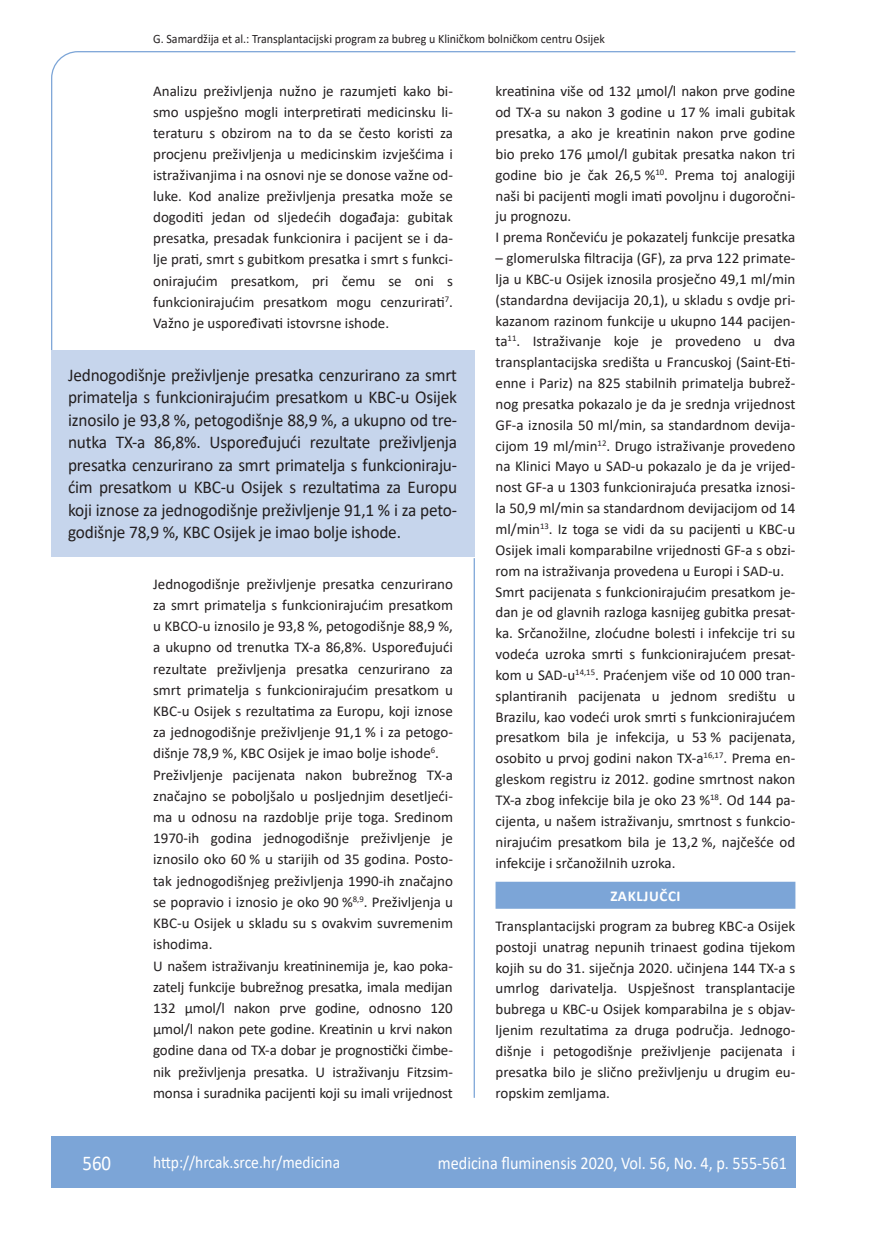
<style>
.page{position:relative;width:872px;height:1234px;background:#fff}
.page>*{position:absolute;margin:0;border:0;box-sizing:border-box;transform-origin:0 0}
.t1{font:21px "Calibri";color:#fff;scale:.9 1}
.anterfile{font:18px/22.5px "Calibri";letter-spacing:-.01em;color:#231f20;text-align:justify;scale:.96 1}
.t2{font:18px "Calibri";color:#fff;scale:.9 1}
.t3{font:17.25px "Calibri";color:#fff;scale:.9 1}
.osnovni_tekst{font:15px/20.9px "Calibri";color:#231f20;text-align:justify}
.naslov_ruler{font:700 15px "Calibri";letter-spacing:.04em;color:#fff}
.glava{font:12.75px "Calibri";color:#231f20;scale:.94 1}
</style>
<div class="page">
<svg style="left:51px;top:51px;width:745px;height:300px"></svg>
<hr style="left:473px;top:558px;width:2px;height:539px;background:#7ca5d7">
<div style="left:51px;top:1135px;width:744px;height:51px;background:#7ca5d7"></div>
<div style="left:495px;top:881px;width:300px;height:27px;background:#7ca5d7"></div>
<div style="left:51px;top:350px;width:423px;height:207px;background:#c6d5ec"></div>
<p class="glava" style="left:153px;top:29px;width:482px">G. Samardžija et al.: Transplantacijski program za bubreg u Kliničkom bolničkom centru Osijek</p>
<p class="osnovni_tekst" style="left:153px;top:80px;width:301px">Analizu preživljenja nužno je razumjeti kako bi&shy;smo uspješno mogli interpretirati medicinsku li&shy;teraturu s obzirom na to da se često koristi za procjenu preživljenja u medicinskim izvješćima i istraživanjima i na osnovi nje se donose važne od&shy;luke. Kod analize preživljenja presatka može se dogoditi jedan od sljedećih događaja: gubitak presatka, presadak funkcionira i pacijent se i da&shy;lje prati, smrt s gubitkom presatka i smrt s funkci&shy;onirajućim presatkom, pri čemu se oni s funkcionirajućim presatkom mogu cenzurirati<sup>7</sup>.<br>Važno je uspoređivati istovrsne ishode.</p>
<p class="osnovni_tekst" style="left:495px;top:81px;width:301px">kreatinina više od 132 μmol/l nakon prve godine od TX-a su nakon 3 godine u 17 % imali gubitak presatka, a ako je kreatinin nakon prve godine bio preko 176 μmol/l gubitak presatka nakon tri godine bio je čak 26,5 %<sup>10</sup>. Prema toj analogiji naši bi pacijenti mogli imati povoljnu i dugoročni&shy;ju prognozu.</p>
<p class="osnovni_tekst" style="left:495px;top:226px;width:301px">I prema Rončeviću je pokazatelj funkcije presatka</p>
<p class="osnovni_tekst" style="left:495px;top:247px;width:301px">– glomerulska filtracija (GF), za prva 122 primate&shy;lja u KBC-u Osijek iznosila prosječno 49,1 ml/min (standardna devijacija 20,1), u skladu s ovdje pri&shy;kazanom razinom funkcije u ukupno 144 pacijen&shy;ta<sup>11</sup>. Istraživanje koje je provedeno u dva transplantacijska središta u Francuskoj (Saint-Eti&shy;enne i Pariz) na 825 stabilnih primatelja bubrež&shy;nog presatka pokazalo je da je srednja vrijednost GF-a iznosila 50 ml/min, sa standardnom devija&shy;cijom 19 ml/min<sup>12</sup>. Drugo istraživanje provedeno na Klinici Mayo u SAD-u pokazalo je da je vrijed&shy;nost GF-a u 1303 funkcionirajuća presatka iznosi&shy;la 50,9 ml/min sa standardnom devijacijom od 14 ml/min<sup>13</sup>. Iz toga se vidi da su pacijenti u KBC-u Osijek imali komparabilne vrijednosti GF-a s obzi&shy;rom na istraživanja provedena u Europi i SAD-u.</p>
<p class="osnovni_tekst" style="left:495px;top:580px;width:301px">Smrt pacijenata s funkcionirajućim presatkom je&shy;dan je od glavnih razloga kasnijeg gubitka presat&shy;ka. Srčanožilne, zloćudne bolesti i infekcije tri su vodeća uzroka smrti s funkcionirajućem presat&shy;kom u SAD-u<sup>14,15</sup>. Praćenjem više od 10 000 tran&shy;splantiranih pacijenata u jednom središtu u Brazilu, kao vodeći urok smrti s funkcionirajućem presatkom bila je infekcija, u 53 % pacijenata, osobito u prvoj godini nakon TX-a<sup>16,17</sup>. Prema en&shy;gleskom registru iz 2012. godine smrtnost nakon TX-a zbog infekcije bila je oko 23 %<sup>18</sup>. Od 144 pa&shy;cijenta, u našem istraživanju, smrtnost s funkcio&shy;nirajućim presatkom bila je 13,2 %, najčešće od infekcije i srčanožilnih uzroka.</p>
<p class="naslov_ruler" style="left:610px;top:884px;width:72px">ZAKLJUČCI</p>
<p class="osnovni_tekst" style="left:495px;top:914px;width:301px">Transplantacijski program za bubreg KBC-a Osijek postoji unatrag nepunih trinaest godina tijekom kojih su do 31. siječnja 2020. učinjena 144 TX-a s umrlog darivatelja. Uspješnost transplantacije bubrega u KBC-u Osijek komparabilna je s objav&shy;ljenim rezultatima za druga područja. Jednogo&shy;dišnje i petogodišnje preživljenje pacijenata i presatka bilo je slično preživljenju u drugim eu&shy;ropskim zemljama.</p>
<p class="anterfile" style="left:68px;top:363px;width:407px">Jednogodišnje preživljenje presatka cenzurirano za smrt primatelja s funkcionirajućim presatkom u KBC-u Osijek iznosilo je 93,8 %, petogodišnje 88,9 %, a ukupno od tre&shy;nutka TX-a 86,8%. Uspoređujući rezultate preživljenja presatka cenzurirano za smrt primatelja s funkcioniraju&shy;ćim presatkom u KBC-u Osijek s rezultatima za Europu koji iznose za jednogodišnje preživljenje 91,1 % i za peto&shy;godišnje 78,9 %, KBC Osijek je imao bolje ishode.</p>
<p class="osnovni_tekst" style="left:153px;top:572px;width:301px">Jednogodišnje preživljenje presatka cenzurirano za smrt primatelja s funkcionirajućim presatkom u KBCO-u iznosilo je 93,8 %, petogodišnje 88,9 %, a ukupno od trenutka TX-a 86,8%. Uspoređujući rezultate preživljenja presatka cenzurirano za smrt primatelja s funkcionirajućim presatkom u KBC-u Osijek s rezultatima za Europu, koji iznose za jednogodišnje preživljenje 91,1 % i za petogo&shy;dišnje 78,9 %, KBC Osijek je imao bolje ishode<sup>6</sup>.</p>
<p class="osnovni_tekst" style="left:153px;top:763px;width:301px">Preživljenje pacijenata nakon bubrežnog TX-a značajno se poboljšalo u posljednjim desetljeći&shy;ma u odnosu na razdoblje prije toga. Sredinom 1970-ih godina jednogodišnje preživljenje je iznosilo oko 60 % u starijih od 35 godina. Posto&shy;tak jednogodišnjeg preživljenja 1990-ih značajno se popravio i iznosio je oko 90 %<sup>8,9</sup>. Preživljenja u KBC-u Osijek u skladu su s ovakvim suvremenim ishodima.</p>
<p class="osnovni_tekst" style="left:153px;top:954px;width:301px">U našem istraživanju kreatininemija je, kao poka&shy;zatelj funkcije bubrežnog presatka, imala medijan 132 μmol/l nakon prve godine, odnosno 120 μmol/l nakon pete godine. Kreatinin u krvi nakon godine dana od TX-a dobar je prognostički čimbe&shy;nik preživljenja presatka. U istraživanju Fitzsim&shy;monsa i suradnika pacijenti koji su imali vrijednost</p>
<p class="t1" style="left:82px;top:1147px;width:33px">560</p>
<p class="t3" style="left:153px;top:1149px;width:209px">http://hrcak.srce.hr/medicina</p>
<p class="t2" style="left:438px;top:1149px;width:389px">medicina fluminensis 2020, Vol. 56, No. 4, p. 555-561</p>
</div>
